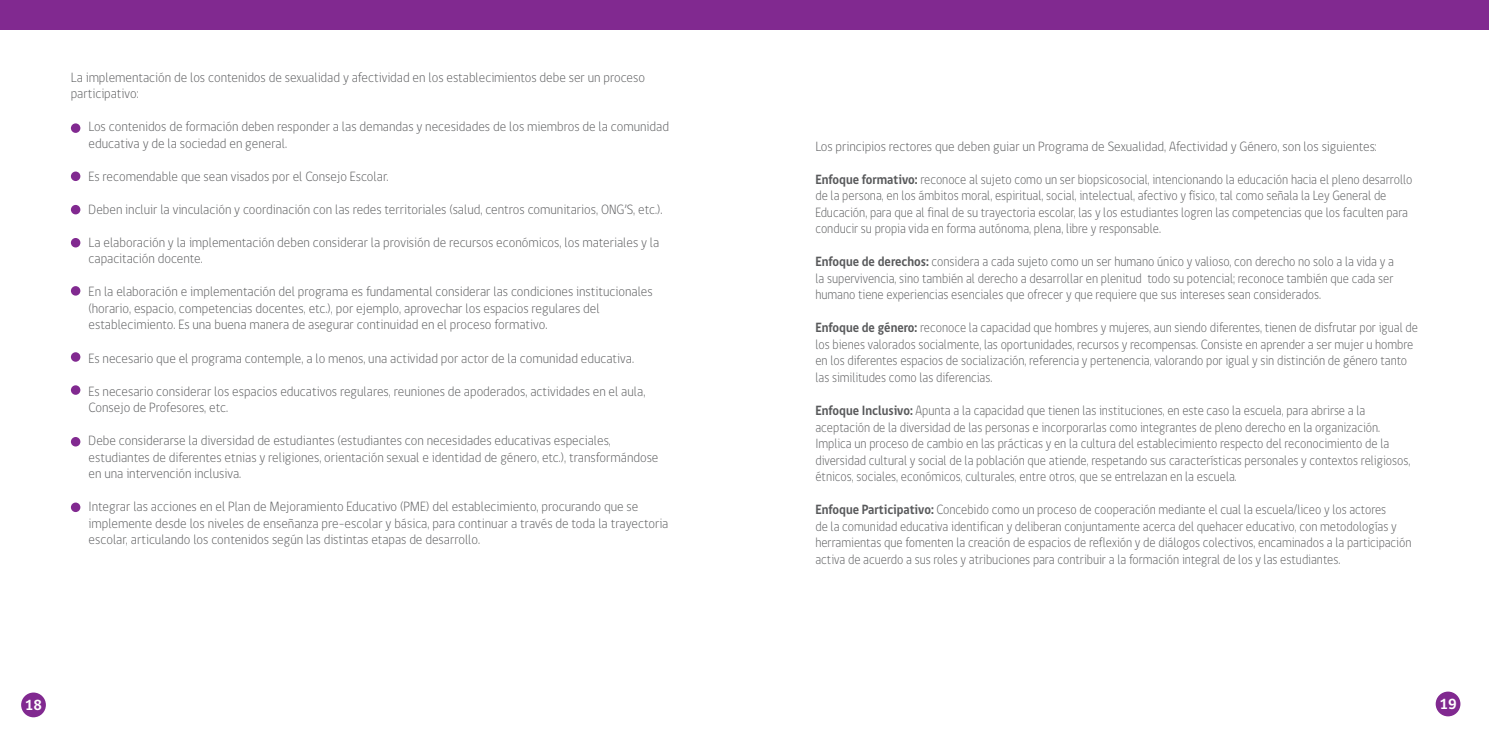
<style>
.page{position:relative;width:1489px;height:745px;background:#fff}
.page>*{position:absolute;margin:0;border:0;box-sizing:border-box;transform-origin:0 0}
.t1{font:700 15px "gob CL";color:#fff}
.t2{font:300 13.75px/16.5px "gob CL";color:#58595b;scale:.9 1}
.t3{font:300 13.75px/16.5px "gob CL";color:#58595b;scale:.95 1}
.s1{font-weight:700}
</style>
<div class="page">
<div style="left:21px;top:692px;width:25px;height:24px;background:#812990;border-radius:50%"></div>
<div style="left:1435px;top:691px;width:25px;height:25px;background:#812990;border-radius:50%"></div>
<div style="left:0;top:0;width:744px;height:30px;background:#812990"></div>
<div style="left:744px;top:0;width:744px;height:30px;background:#812990"></div>
<div style="left:71px;top:123px;width:9px;height:10px;background:#812990;border-radius:50%"></div>
<div style="left:71px;top:171px;width:9px;height:10px;background:#812990;border-radius:50%"></div>
<div style="left:71px;top:205px;width:9px;height:9px;background:#812990;border-radius:50%"></div>
<div style="left:71px;top:238px;width:9px;height:9px;background:#812990;border-radius:50%"></div>
<div style="left:71px;top:286px;width:9px;height:9px;background:#812990;border-radius:50%"></div>
<div style="left:71px;top:352px;width:9px;height:9px;background:#812990;border-radius:50%"></div>
<div style="left:71px;top:385px;width:9px;height:9px;background:#812990;border-radius:50%"></div>
<div style="left:71px;top:436px;width:9px;height:10px;background:#812990;border-radius:50%"></div>
<div style="left:71px;top:502px;width:9px;height:9px;background:#812990;border-radius:50%"></div>
<p class="t3" style="left:71px;top:69px;width:606px">La implementación de los contenidos de sexualidad y afectividad en los establecimientos debe ser un proceso participativo:</p>
<p class="t3" style="left:89px;top:119px;width:612px">Los contenidos de formación deben responder a las demandas y necesidades de los miembros de la comunidad educativa y de la sociedad en general.</p>
<p class="t3" style="left:89px;top:168px;width:317px">Es recomendable que sean visados por el Consejo Escolar.</p>
<p class="t3" style="left:89px;top:201px;width:605px">Deben incluir la vinculación y coordinación con las redes territoriales (salud, centros comunitarios, ONG’S, etc.).</p>
<p class="t3" style="left:89px;top:234px;width:602px">La elaboración y la implementación deben considerar la provisión de recursos económicos, los materiales y la capacitación docente.</p>
<p class="t3" style="left:89px;top:284px;width:595px">En la elaboración e implementación del programa es fundamental considerar las condiciones institucionales (horario, espacio, competencias docentes, etc.), por ejemplo, aprovechar los espacios regulares del establecimiento. Es una buena manera de asegurar continuidad en el proceso formativo.</p>
<p class="t3" style="left:89px;top:350px;width:575px">Es necesario que el programa contemple, a lo menos, una actividad por actor de la comunidad educativa.</p>
<p class="t3" style="left:89px;top:383px;width:587px">Es necesario considerar los espacios educativos regulares, reuniones de apoderados, actividades en el aula,<br>Consejo de Profesores, etc.</p>
<p class="t3" style="left:89px;top:432px;width:601px">Debe considerarse la diversidad de estudiantes (estudiantes con necesidades educativas especiales, estudiantes de diferentes etnias y religiones, orientación sexual e identidad de género, etc.), transformándose en una intervención inclusiva.</p>
<p class="t3" style="left:89px;top:498px;width:612px">Integrar las acciones en el Plan de Mejoramiento Educativo (PME) del establecimiento, procurando que se implemente desde los niveles de enseñanza pre-escolar y básica, para continuar a través de toda la trayectoria escolar, articulando los contenidos según las distintas etapas de desarrollo.</p>
<p class="t3" style="left:815px;top:138px;width:592px">Los principios rectores que deben guiar un Programa de Sexualidad, Afectividad y Género, son los siguientes:</p>
<p class="t2" style="left:815px;top:171px;width:665px"><span class="s1">Enfoque formativo:</span> reconoce al sujeto como un ser biopsicosocial, intencionando la educación hacia el pleno desarrollo de la persona, en los ámbitos moral, espiritual, social, intelectual, afectivo y físico, tal como señala la Ley General de Educación, para que al final de su trayectoria escolar, las y los estudiantes logren las competencias que los faculten para conducir su propia vida en forma autónoma, plena, libre y responsable.</p>
<p class="t2" style="left:815px;top:254px;width:644px;text-align:justify"><span class="s1">Enfoque de derechos:</span> considera a cada sujeto como un ser humano único y valioso, con derecho no solo a la vida y a la supervivencia, sino también al derecho a desarrollar en plenitud todo su potencial; reconoce también que cada ser humano tiene experiencias esenciales que ofrecer y que requiere que sus intereses sean considerados.</p>
<p class="t2" style="left:815px;top:320px;width:671px"><span class="s1">Enfoque de género:</span> reconoce la capacidad que hombres y mujeres, aun siendo diferentes, tienen de disfrutar por igual de los bienes valorados socialmente, las oportunidades, recursos y recompensas. Consiste en aprender a ser mujer u hombre en los diferentes espacios de socialización, referencia y pertenencia, valorando por igual y sin distinción de género tanto las similitudes como las diferencias.</p>
<p class="t2" style="left:815px;top:402px;width:662px"><span class="s1">Enfoque I nclusivo:</span> Apunta a la capacidad que tienen las instituciones, en este caso la escuela, para abrirse a la aceptación de la diversidad de las personas e incorporarlas como integrantes de pleno derecho en la organización.<br>Implica un proceso de cambio en las prácticas y en la cultura del establecimiento respecto del reconocimiento de la diversidad cultural y social de la población que atiende, respetando sus características personales y contextos religiosos, étnicos, sociales, económicos, culturales, entre otros, que se entrelazan en la escuela.</p>
<p class="t2" style="left:815px;top:501px;width:663px"><span class="s1">Enfoque Participativo:</span> Concebido como un proceso de cooperación mediante el cual la escuela/liceo y los actores<br>de la comunidad educativa identifican y deliberan conjuntamente acerca del quehacer educativo, con metodologías y herramientas que fomenten la creación de espacios de reflexión y de diálogos colectivos, encaminados a la participación activa de acuerdo a sus roles y atribuciones para contribuir a la formación integral de los y las estudiantes.</p>
<p class="t1" style="left:25px;top:694px;width:19px">18</p>
<p class="t1" style="left:1439px;top:693px;width:19px">19</p>
</div>
